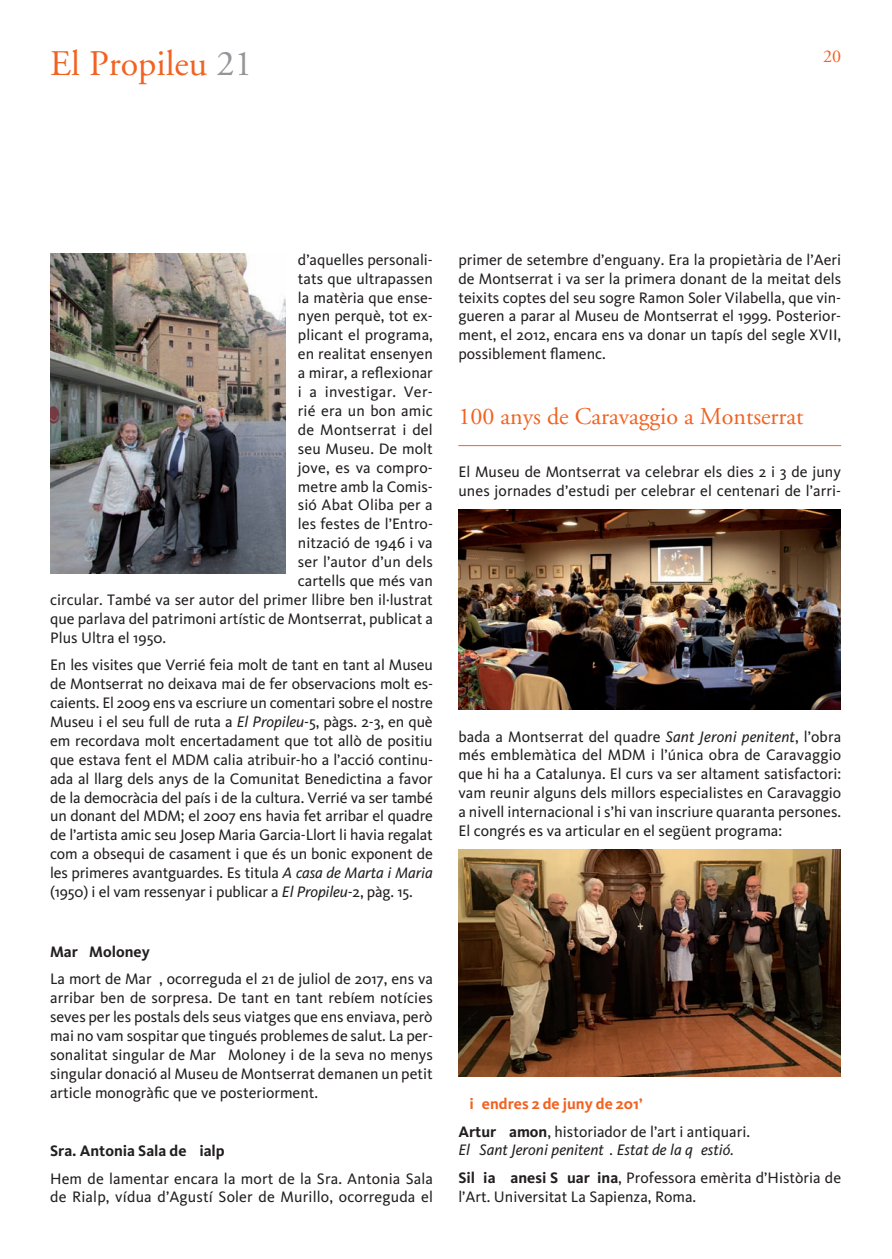
<style>
.page{position:relative;width:892px;height:1259px;background:#fff}
.page>*{position:absolute;margin:0;border:0;box-sizing:border-box;transform-origin:0 0}
.t1{font:36px "Adobe Garamond";color:#f26221}
.t2{font:24px "Adobe Garamond";color:#f26221}
.t3{font:18px "Adobe Garamond";color:#f26221}
.t4{font:15.75px/18.9px "Kievit";color:#231f20;text-align:justify}
.t5{font:italic 15.75px/27.5px "Kievit";color:#231f20}
.t6{font:700 15.75px "Kievit";color:#231f20}
.t7{font:15.75px "Kievit";letter-spacing:.02em;color:#231f20}
.s1{color:#939598}
.s2{font-style:italic}
.s3{font-weight:700;color:#f26221}
.s4{font-weight:700}
.s5{font-weight:700;font-style:normal}
.s6{font-style:normal}
</style>
<div class="page">
<hr style="left:458px;top:445px;width:383px;height:1px;background:#f26221">
<img style="left:50px;top:253px;width:235px;height:320px">
<img style="left:458px;top:509px;width:382px;height:200px">
<img style="left:458px;top:849px;width:382px;height:227px">
<h1 class="t1" style="left:50px;top:45px;width:204px">El Propileu <span class="s1">21</span></h1>
<p class="t3" style="left:823px;top:47px;width:19px">20</p>
<p class="t4" style="left:298px;top:250px;width:136px">d’aquelles personali-</p>
<p class="t4" style="left:298px;top:269px;width:136px">tats que ultrapassen</p>
<p class="t4" style="left:298px;top:288px;width:136px">la matèria que ense-</p>
<p class="t4" style="left:298px;top:307px;width:136px">nyen perquè, tot ex-</p>
<p class="t4" style="left:298px;top:326px;width:136px">plicant el programa,</p>
<p class="t4" style="left:298px;top:345px;width:136px">en realitat ensenyen</p>
<p class="t4" style="left:298px;top:364px;width:136px">a mirar, a reflexionar</p>
<p class="t7" style="left:298px;top:383px;width:136px">i a investigar. Ver-</p>
<p class="t4" style="left:298px;top:401px;width:136px">rié era un bon amic</p>
<p class="t4" style="left:298px;top:420px;width:136px">de Montserrat i del</p>
<p class="t4" style="left:298px;top:439px;width:136px">seu Museu. De molt</p>
<p class="t4" style="left:298px;top:458px;width:136px">jove, es va compro-</p>
<p class="t4" style="left:298px;top:477px;width:136px">metre amb la Comis-</p>
<p class="t4" style="left:298px;top:496px;width:136px">sió Abat Oliba per a</p>
<p class="t4" style="left:298px;top:515px;width:136px">les festes de l’Entro-</p>
<p class="t4" style="left:298px;top:534px;width:136px">nització de 1946 i va</p>
<p class="t4" style="left:298px;top:553px;width:136px">ser l’autor d’un dels</p>
<p class="t4" style="left:298px;top:571px;width:136px">cartells que més van</p>
<p class="t4" style="left:50px;top:590px;width:384px">circular. També va ser autor del primer llibre ben il·lustrat</p>
<p class="t4" style="left:50px;top:609px;width:384px">que parlava del patrimoni artístic de Montserrat, publicat a</p>
<p class="t4" style="left:50px;top:628px;width:117px">Plus Ultra el 1950.</p>
<p class="t4" style="left:50px;top:656px;width:384px">En les visites que Verrié feia molt de tant en tant al Museu de Montserrat no deixava mai de fer observacions molt es&shy;caients. El 2009 ens va escriure un comentari sobre el nostre Museu i el seu full de ruta a <span class="s2">El Propileu</span>-5, pàgs. 2-3, en què em recordava molt encertadament que tot allò de positiu que estava fent el MDM calia atribuir-ho a l’acció continu&shy;ada al llarg dels anys de la Comunitat Benedictina a favor de la democràcia del país i de la cultura. Verrié va ser també un donant del MDM; el 2007 ens havia fet arribar el quadre de l’artista amic seu Josep Maria Garcia-Llort li havia regalat com a obsequi de casament i que és un bonic exponent de les primeres avantguardes. Es titula <span class="s2">A casa de Marta i Maria </span>(1950) i el vam ressenyar i publicar a <span class="s2">El Propileu</span>-2, pàg. 15.</p>
<p class="t6" style="left:50px;top:942px;width:101px">Mark Moloney</p>
<p class="t4" style="left:50px;top:970px;width:384px">La mort de Mark, ocorreguda el 21 de juliol de 2017, ens va arribar ben de sorpresa. De tant en tant rebíem notícies seves per les postals dels seus viatges que ens enviava, però mai no vam sospitar que tingués problemes de salut. La per&shy;sonalitat singular de Mark Moloney i de la seva no menys singular donació al Museu de Montserrat demanen un petit article monogràfic que ve posteriorment.</p>
<p class="t6" style="left:50px;top:1141px;width:176px">Sra. Antonia Sala de Rialp</p>
<p class="t4" style="left:50px;top:1169px;width:384px">Hem de lamentar encara la mort de la Sra. Antonia Sala de Rialp, vídua d’Agustí Soler de Murillo, ocorreguda el</p>
<p class="t4" style="left:458px;top:250px;width:384px">primer de setembre d’enguany. Era la propietària de l’Aeri de Montserrat i va ser la primera donant de la meitat dels teixits coptes del seu sogre Ramon Soler Vilabella, que vin&shy;gueren a parar al Museu de Montserrat el 1999. Posterior&shy;ment, el 2012, encara ens va donar un tapís del segle XVII, possiblement flamenc.</p>
<h2 class="t2" style="left:458px;top:404px;width:347px">100 anys de Caravaggio a Montserrat</h2>
<p class="t4" style="left:458px;top:462px;width:384px">El Museu de Montserrat va celebrar els dies 2 i 3 de juny unes jornades d’estudi per celebrar el centenari de l’arri-</p>
<p class="t4" style="left:458px;top:727px;width:384px">bada a Montserrat del quadre <span class="s2">Sant Jeroni penitent</span>, l’obra més emblemàtica del MDM i l’única obra de Caravaggio que hi ha a Catalunya. El curs va ser altament satisfactori: vam reunir alguns dels millors especialistes en Caravaggio a nivell internacional i s’hi van inscriure quaranta persones.<br>El congrés es va articular en el següent programa:</p>
<p class="t4" style="left:458px;top:1090px;width:293px;line-height:27.5px"><span class="s3">Divendres 2 de juny de 2017<br></span><span class="s4">Artur Ramon</span>, historiador de l’art i antiquari.</p>
<p class="t5" style="left:458px;top:1136px;width:384px">El “Sant Jeroni penitent”. Estat de la qüestió.<br><span class="s5">Silvia Danesi Squarzina</span><span class="s6">, Professora emèrita d’Història de</span></p>
<p class="t4" style="left:458px;top:1187px;width:239px">l’Art. Universitat La Sapienza, Roma.</p>
</div>
